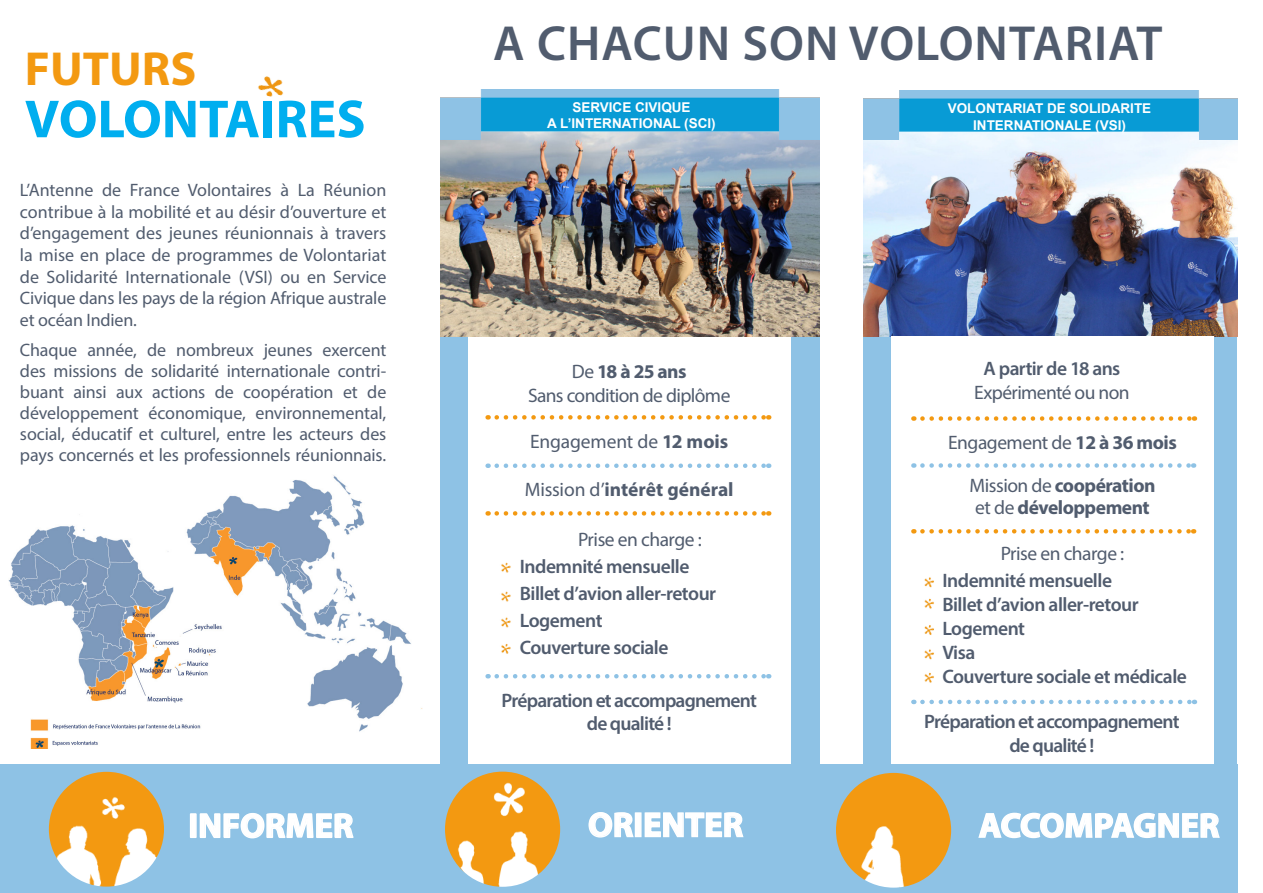
<style>
.page{position:relative;width:1263px;height:893px;background:#fff}
.page>*{position:absolute;margin:0;border:0;box-sizing:border-box;transform-origin:0 0}
.t1{font:700 54px "Myriad Pro";color:#00aeef}
.t2{font:600 49.5px "Myriad Pro";letter-spacing:.02em;color:#515c6e}
.t3{font:700 48px "Myriad Pro";color:#f39911}
.t4{font:700 34.5px "Myriad Pro";color:#fff}
.t5{font:600 19.5px "Myriad Pro";letter-spacing:-.025em;color:#515c6e}
.t6{font:19.5px "Myriad Pro";letter-spacing:-.025em;color:#515c6e}
.t7{font:700 19.5px "Myriad Pro";letter-spacing:-.025em;color:#515c6e}
.t8{font:700 19.5px "Myriad Pro";color:#515c6e}
.t9{font:19.5px "Myriad Pro";letter-spacing:-.005em;color:#515c6e}
.t10{font:18px/21.6px "Myriad Pro";letter-spacing:-.01em;color:#515c6e;text-align:justify}
.t11{font:700 13.5px "Arial";color:#fff}
.s1{font-weight:400}
.s2{font-weight:700}
</style>
<div class="page">
<div style="left:0;top:764px;width:1237px;height:129px;background:#8ec2e5"></div>
<div style="left:440px;top:117px;width:379px;height:655px;background:#8ec2e5"></div>
<div style="left:469px;top:337px;width:322px;height:427px;background:#fff"></div>
<div style="left:864px;top:128px;width:373px;height:636px;background:#8ec2e5"></div>
<img style="left:440px;top:140px;width:379px;height:197px">
<img style="left:864px;top:140px;width:373px;height:197px">
<div style="left:190px;top:813px;width:7px;height:25px;border:2px solid #fff"></div>
<svg style="left:199px;top:813px;width:155px;height:26px"></svg>
<div style="left:891px;top:337px;width:322px;height:427px;background:#fff"></div>
<svg style="left:922px;top:463px;width:272px;height:5px"></svg>
<svg style="left:922px;top:416px;width:273px;height:5px"></svg>
<svg style="left:922px;top:700px;width:273px;height:4px"></svg>
<svg style="left:978px;top:749px;width:242px;height:90px"></svg>
<img style="left:836px;top:773px;width:115px;height:115px;border-radius:57px">
<svg style="left:497px;top:415px;width:272px;height:5px"></svg>
<svg style="left:497px;top:463px;width:272px;height:5px"></svg>
<svg style="left:497px;top:511px;width:272px;height:5px"></svg>
<svg style="left:497px;top:674px;width:272px;height:4px"></svg>
<svg style="left:922px;top:529px;width:272px;height:5px"></svg>
<img style="left:8px;top:475px;width:415px;height:273px">
<img style="left:440px;top:90px;width:379px;height:50px">
<img style="left:864px;top:90px;width:373px;height:50px">
<img style="left:49px;top:772px;width:115px;height:115px;border-radius:57px">
<img style="left:445px;top:772px;width:115px;height:115px;border-radius:58px">
<img style="left:501px;top:562px;width:10px;height:11px">
<img style="left:501px;top:591px;width:10px;height:11px">
<img style="left:501px;top:617px;width:10px;height:11px">
<img style="left:501px;top:643px;width:10px;height:11px">
<svg style="left:588px;top:812px;width:47px;height:26px"></svg>
<div style="left:635px;top:812px;width:6px;height:25px;border:2px solid #fff"></div>
<svg style="left:644px;top:812px;width:100px;height:26px"></svg>
<img style="left:258px;top:76px;width:26px;height:21px">
<img style="left:924px;top:598px;width:10px;height:11px">
<img style="left:924px;top:625px;width:10px;height:10px">
<img style="left:924px;top:649px;width:10px;height:11px">
<img style="left:924px;top:672px;width:10px;height:11px">
<img style="left:924px;top:577px;width:10px;height:11px">
<p class="t2" style="left:493px;top:12px;width:671px">A CHACUN SON VOLONTARIAT</p>
<p class="t3" style="left:25px;top:37px;width:173px">FUTURS</p>
<p class="t1" style="left:25px;top:84px;width:342px">VOLONTAIRES</p>
<p class="t11" style="left:572px;top:97px;width:120px">SERVICE CIVIQUE</p>
<p class="t11" style="left:948px;top:99px;width:205px">VOLONTARIAT DE SOLIDARITE</p>
<p class="t11" style="left:973px;top:115px;width:154px">INTERNATIONALE (VSI)</p>
<p class="t11" style="left:547px;top:114px;width:170px">A L’INTERNATIONAL (SCI)</p>
<p class="t10" style="left:20px;top:179px;width:368px">L’Antenne de France Volontaires à La Réunion contribue à la mobilité et au désir d’ouverture et d’engagement des jeunes réunionnais à travers la mise en place de programmes de Volontariat de Solidarité Internationale (VSI) ou en Service Civique dans les pays de la région Afrique australe et océan Indien.</p>
<p class="t10" style="left:20px;top:339px;width:368px;line-height:21px">Chaque année, de nombreux jeunes exercent des missions de solidarité internationale contri&shy;buant ainsi aux actions de coopération et de développement économique, environnemental, social, éducatif et culturel, entre les acteurs des</p>
<p class="t10" style="left:20px;top:444px;width:368px">pays concernés et les professionnels réunionnais.</p>
<p class="t4" style="left:188px;top:803px;width:167px">INFORMER</p>
<p class="t7" style="left:572px;top:358px;width:116px"><span class="s1">De</span> 18 à 25 ans</p>
<p class="t6" style="left:528px;top:383px;width:204px">Sans condition de diplôme</p>
<p class="t9" style="left:530px;top:429px;width:200px">Engagement de <span class="s2">12 mois</span></p>
<p class="t8" style="left:525px;top:477px;width:210px"><span class="s1">Mission d’</span>intérêt général</p>
<p class="t6" style="left:578px;top:527px;width:125px">Prise en charge :</p>
<p class="t5" style="left:520px;top:554px;width:171px">Indemnité mensuelle</p>
<p class="t5" style="left:520px;top:581px;width:198px">Billet d’avion aller-retour</p>
<p class="t5" style="left:520px;top:608px;width:84px">Logement</p>
<p class="t5" style="left:520px;top:635px;width:150px">Couverture sociale</p>
<p class="t5" style="left:502px;top:688px;width:257px">Préparation et accompagnement</p>
<p class="t5" style="left:587px;top:711px;width:86px">de qualité !</p>
<p class="t4" style="left:588px;top:802px;width:157px">ORIENTER</p>
<p class="t5" style="left:983px;top:356px;width:139px">A partir de 18 ans</p>
<p class="t6" style="left:974px;top:381px;width:157px">Expérimenté ou non</p>
<p class="t6" style="left:948px;top:430px;width:230px">Engagement de <span class="s2">12 à 36 mois</span></p>
<p class="t7" style="left:969px;top:473px;width:188px"><span class="s1">Mission de</span> coopération</p>
<p class="t7" style="left:975px;top:495px;width:176px"><span class="s1">et de</span> développement</p>
<p class="t6" style="left:1001px;top:542px;width:125px">Prise en charge :</p>
<p class="t5" style="left:942px;top:568px;width:171px">Indemnité mensuelle</p>
<p class="t5" style="left:942px;top:592px;width:198px">Billet d’avion aller-retour</p>
<p class="t5" style="left:942px;top:616px;width:84px">Logement</p>
<p class="t5" style="left:942px;top:640px;width:34px">Visa</p>
<p class="t5" style="left:942px;top:664px;width:246px">Couverture sociale et médicale</p>
<p class="t5" style="left:924px;top:709px;width:257px">Préparation et accompagnement</p>
<p class="t5" style="left:1009px;top:733px;width:86px">de qualité !</p>
<p class="t4" style="left:979px;top:803px;width:242px">ACCOMPAGNER</p>
</div>
